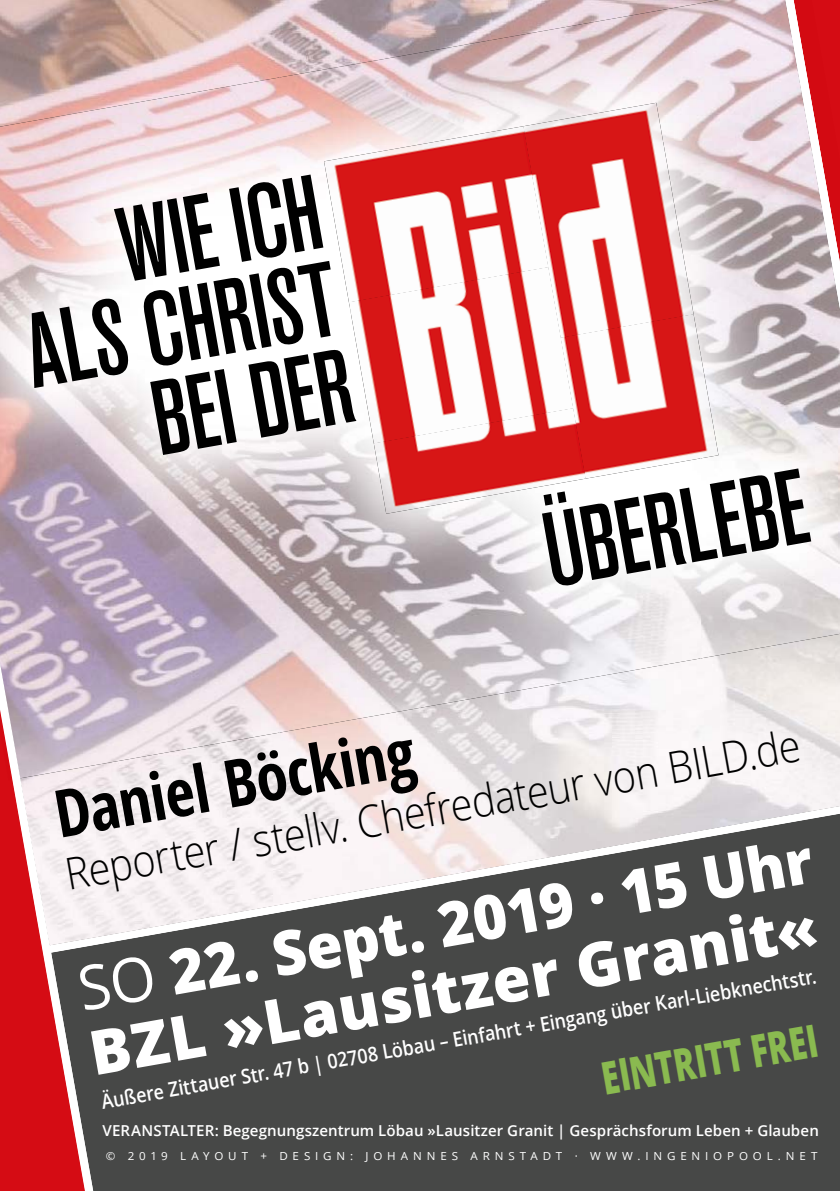
<style>
.page{position:relative;width:840px;height:1191px;background:#fff}
.page>*{position:absolute;margin:0;border:0;box-sizing:border-box;transform-origin:0 0}
.t1{font:104.8px/88.2px "Eszett Enge";color:#000;text-align:right}
.t2{font:700 condensed 65.8px "Open Sans";color:#000}
.t3{font:800 61.4px/65.4px "Open Sans";color:#fff;scale:.96 1}
.t4{font:800 45px "Open Sans";color:#8aba50;scale:.7 1}
.t5{font:300 44px "Open Sans";color:#000;scale:.9 1}
.t6{font:600 20.4px "Open Sans";color:#fff;scale:.88 1}
.t7{font:600 15px "Open Sans";letter-spacing:.005em;color:#fff}
.t8{font:11.2px "Open Sans";letter-spacing:.42em;color:#fff;scale:1.04 1}
.s1{font-weight:400}
</style>
<div class="page">
<div style="left:93px;top:953px;width:746px;height:238px;background:#474847"></div>
<img style="left:0;top:0;width:489px;height:77px">
<img style="left:93px;top:658px;width:746px;height:148px">
<img style="left:279px;top:40px;width:210px;height:132px">
<img style="left:489px;top:0;width:296px;height:141px">
<img style="left:0;top:77px;width:280px;height:701px">
<img style="left:693px;top:141px;width:146px;height:212px">
<img style="left:279px;top:212px;width:71px;height:520px">
<img style="left:349px;top:443px;width:71px;height:277px">
<img style="left:700px;top:353px;width:139px;height:305px">
<img style="left:419px;top:514px;width:281px;height:194px">
<img style="left:324px;top:126px;width:199px;height:176px">
<img style="left:523px;top:103px;width:170px;height:211px">
<img style="left:348px;top:267px;width:225px;height:176px">
<img style="left:560px;top:314px;width:158px;height:165px">
<img style="left:373px;top:408px;width:212px;height:106px">
<svg style="left:785px;top:0;width:54px;height:309px;background:#d58a8f"></svg>
<svg style="left:0;top:663px;width:93px;height:528px;background:#c8636a"></svg>
<svg style="left:46px;top:806px;width:793px;height:147px"></svg>
<h1 class="t1" style="left:5px;top:223px;width:315px;rotate:-10deg">Wie ich als Christ bei der</h1>
<h1 class="t1" style="left:536px;top:509px;width:267px;rotate:-10deg">überlebe</h1>
<h3 class="t5" style="left:60px;top:844px;width:829px;rotate:-10deg">Reporter / stellv. Chefredateur von BILD.de</h3>
<h2 class="t2" style="left:47px;top:769px;width:365px;rotate:-10deg">Daniel Böcking</h2>
<h3 class="t3" style="left:72px;top:953px;width:776px;rotate:-10deg"><span class="s1">SO</span> 22. Sept. 2019 · 15 Uhr<br>BZL »Lausitzer Granit«</h3>
<h3 class="t6" style="left:99px;top:1087px;width:825px;rotate:-10deg">Äußere Zittauer Str. 47 b | 02708 Löbau – Einfahrt + Eingang über Karl-Liebknechtstr.</h3>
<h3 class="t4" style="left:595px;top:1044px;width:314px;rotate:-10deg">EINTRITT FREI</h3>
<p class="t7" style="left:102px;top:1120px;width:717px">VERANSTALTER: Begegnungszentrum Löbau »Lausitzer Granit | Gesprächsforum Leben + Glauben</p>
<p class="t8" style="left:106px;top:1148px;width:685px">© 2019 LAYOUT + DESIGN: JOHANNES ARNSTADT · WWW.INGENIOPOOL.NET</p>
</div>
